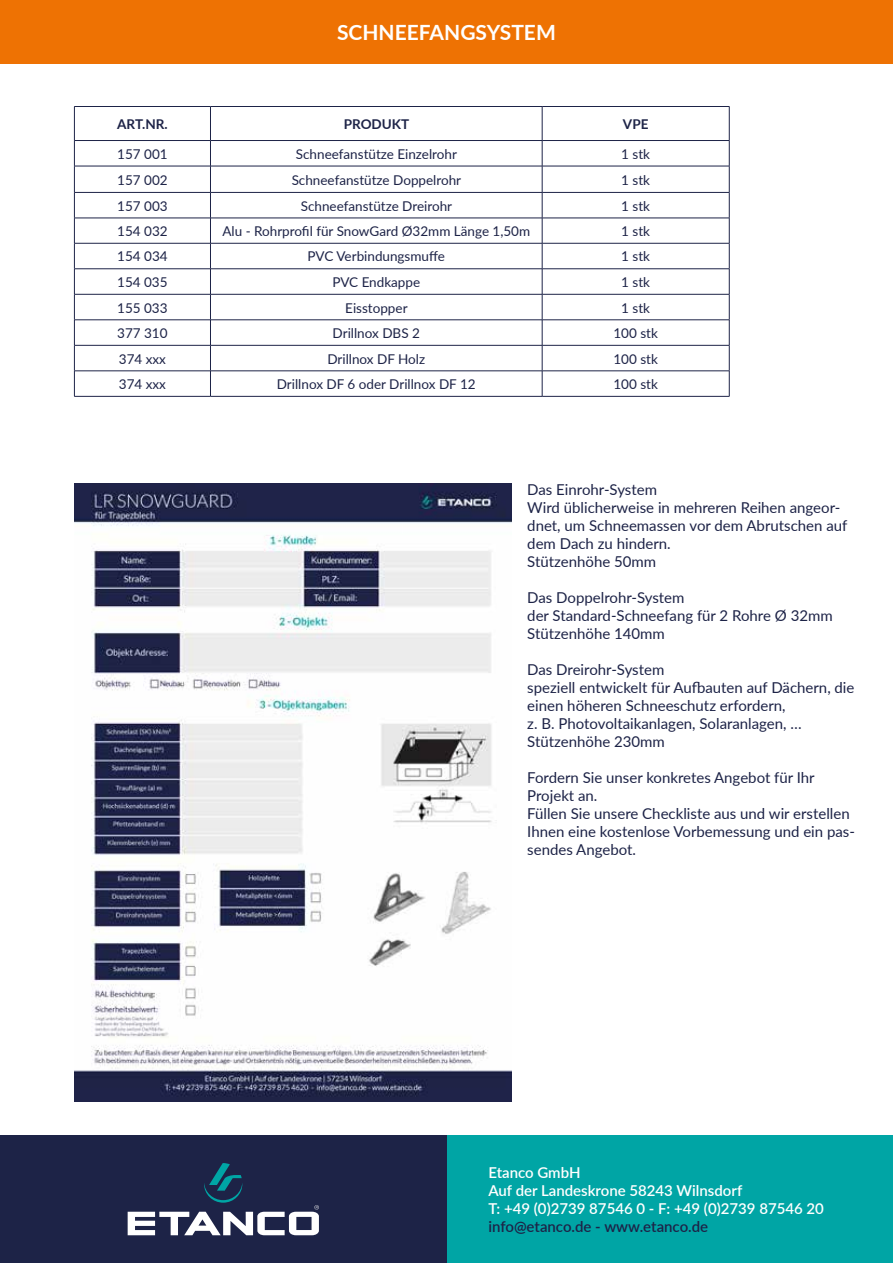
<style>
.page{position:relative;width:893px;height:1263px;background:#fff}
.page>*{position:absolute;margin:0;border:0;box-sizing:border-box;transform-origin:0 0}
.t1{font:700 21px "Lato";color:#fff}
.t2{font:15px/18px "Lato";color:#1d2347}
.t3{font:600 15px/18px "Lato";color:#fff}
.t4{font:600 15px "Lato";color:#1d2347}
.t5{font:13.5px "Lato";color:#1d2347}
.t6{font:700 13.5px "Lato";color:#1d2347}
</style>
<div class="page">
<div style="left:446px;top:1135px;width:447px;height:128px;background:#00a5a5"></div>
<div style="left:0;top:1135px;width:446px;height:128px;background:#1d2347"></div>
<div style="left:0;top:0;width:893px;height:64px;background:#ee7203"></div>
<svg style="left:128px;top:1163px;width:191px;height:72px"></svg>
<svg style="left:75px;top:107px;width:654px;height:289px"></svg>
<hr style="left:74px;top:106px;width:136px;height:1px;background:#1d2347">
<hr style="left:74px;top:107px;width:1px;height:33px;background:#1d2347">
<hr style="left:210px;top:106px;width:332px;height:1px;background:#1d2347">
<hr style="left:210px;top:107px;width:1px;height:33px;background:#1d2347">
<hr style="left:542px;top:106px;width:187px;height:1px;background:#1d2347">
<hr style="left:542px;top:107px;width:1px;height:33px;background:#1d2347">
<hr style="left:729px;top:107px;width:1px;height:33px;background:#1d2347">
<hr style="left:74px;top:140px;width:136px;height:1px;background:#1d2347">
<hr style="left:210px;top:140px;width:332px;height:1px;background:#1d2347">
<hr style="left:542px;top:140px;width:187px;height:1px;background:#1d2347">
<hr style="left:74px;top:166px;width:136px;height:1px;background:#1d2347">
<hr style="left:210px;top:166px;width:332px;height:1px;background:#1d2347">
<hr style="left:542px;top:166px;width:187px;height:1px;background:#1d2347">
<hr style="left:74px;top:192px;width:136px;height:1px;background:#1d2347">
<hr style="left:210px;top:192px;width:332px;height:1px;background:#1d2347">
<hr style="left:542px;top:192px;width:187px;height:1px;background:#1d2347">
<hr style="left:74px;top:218px;width:136px;height:1px;background:#1d2347">
<hr style="left:210px;top:218px;width:332px;height:1px;background:#1d2347">
<hr style="left:542px;top:218px;width:187px;height:1px;background:#1d2347">
<hr style="left:74px;top:243px;width:136px;height:1px;background:#1d2347">
<hr style="left:210px;top:243px;width:332px;height:1px;background:#1d2347">
<hr style="left:542px;top:243px;width:187px;height:1px;background:#1d2347">
<hr style="left:74px;top:268px;width:136px;height:1px;background:#1d2347">
<hr style="left:210px;top:268px;width:332px;height:1px;background:#1d2347">
<hr style="left:542px;top:268px;width:187px;height:1px;background:#1d2347">
<hr style="left:74px;top:294px;width:136px;height:1px;background:#1d2347">
<hr style="left:210px;top:294px;width:332px;height:1px;background:#1d2347">
<hr style="left:542px;top:294px;width:187px;height:1px;background:#1d2347">
<hr style="left:74px;top:320px;width:136px;height:1px;background:#1d2347">
<hr style="left:210px;top:320px;width:332px;height:1px;background:#1d2347">
<hr style="left:542px;top:320px;width:187px;height:1px;background:#1d2347">
<hr style="left:74px;top:345px;width:136px;height:1px;background:#1d2347">
<hr style="left:210px;top:345px;width:332px;height:1px;background:#1d2347">
<hr style="left:542px;top:345px;width:187px;height:1px;background:#1d2347">
<hr style="left:74px;top:371px;width:136px;height:1px;background:#1d2347">
<svg style="left:74px;top:141px;width:1px;height:255px"></svg>
<hr style="left:210px;top:371px;width:332px;height:1px;background:#1d2347">
<svg style="left:210px;top:141px;width:1px;height:255px"></svg>
<hr style="left:542px;top:371px;width:187px;height:1px;background:#1d2347">
<svg style="left:542px;top:141px;width:1px;height:255px"></svg>
<svg style="left:729px;top:141px;width:1px;height:255px"></svg>
<hr style="left:74px;top:396px;width:136px;height:1px;background:#1d2347">
<hr style="left:210px;top:396px;width:332px;height:1px;background:#1d2347">
<hr style="left:542px;top:396px;width:187px;height:1px;background:#1d2347">
<img style="left:74px;top:483px;width:438px;height:619px">
<h1 class="t1" style="left:337px;top:17px;width:220px">SCHNEEFANGSYSTEM</h1>
<p class="t6" style="left:117px;top:114px;width:52px">ART.NR.</p>
<p class="t6" style="left:344px;top:114px;width:67px">PRODUKT</p>
<p class="t6" style="left:623px;top:114px;width:27px">VPE</p>
<p class="t5" style="left:117px;top:144px;width:52px">157 001</p>
<p class="t5" style="left:296px;top:144px;width:163px">Schneefanstütze Einzelrohr</p>
<p class="t5" style="left:621px;top:144px;width:30px">1 stk</p>
<p class="t5" style="left:117px;top:170px;width:52px">157 002</p>
<p class="t5" style="left:292px;top:170px;width:171px">Schneefanstütze Doppelrohr</p>
<p class="t5" style="left:621px;top:170px;width:30px">1 stk</p>
<p class="t5" style="left:117px;top:196px;width:52px">157 003</p>
<p class="t5" style="left:301px;top:196px;width:153px">Schneefanstütze Dreirohr</p>
<p class="t5" style="left:621px;top:196px;width:30px">1 stk</p>
<p class="t5" style="left:117px;top:221px;width:52px">154 032</p>
<p class="t5" style="left:222px;top:221px;width:309px">Alu - Rohrprofil für SnowGard Ø32mm Länge 1,50m</p>
<p class="t5" style="left:621px;top:221px;width:30px">1 stk</p>
<p class="t5" style="left:117px;top:247px;width:52px">154 034</p>
<p class="t5" style="left:308px;top:247px;width:139px">PVC Verbindungsmuffe</p>
<p class="t5" style="left:621px;top:247px;width:30px">1 stk</p>
<p class="t5" style="left:117px;top:272px;width:52px">154 035</p>
<p class="t5" style="left:332px;top:272px;width:89px">PVC Endkappe</p>
<p class="t5" style="left:621px;top:272px;width:30px">1 stk</p>
<p class="t5" style="left:117px;top:298px;width:52px">155 033</p>
<p class="t5" style="left:345px;top:298px;width:64px">Eisstopper</p>
<p class="t5" style="left:621px;top:298px;width:30px">1 stk</p>
<p class="t5" style="left:117px;top:323px;width:52px">377 310</p>
<p class="t5" style="left:333px;top:323px;width:89px">Drillnox DBS 2</p>
<p class="t5" style="left:613px;top:323px;width:46px">100 stk</p>
<p class="t5" style="left:119px;top:349px;width:49px">374 xxx</p>
<p class="t5" style="left:327px;top:349px;width:99px">Drillnox DF Holz</p>
<p class="t5" style="left:613px;top:349px;width:46px">100 stk</p>
<p class="t5" style="left:119px;top:374px;width:49px">374 xxx</p>
<p class="t5" style="left:277px;top:374px;width:200px">Drillnox DF 6 oder Drillnox DF 12</p>
<p class="t5" style="left:613px;top:374px;width:46px">100 stk</p>
<p class="t2" style="left:527px;top:480px;width:322px">Das Einrohr-System<br>Wird üblicherweise in mehreren Reihen angeor&shy;dnet, um Schneemassen vor dem Abrutschen auf dem Dach zu hindern.<br>Stützenhöhe 50mm</p>
<p class="t2" style="left:527px;top:588px;width:307px">Das Doppelrohr-System<br>der Standard-Schneefang für 2 Rohre Ø 32mm<br>Stützenhöhe 140mm</p>
<p class="t2" style="left:527px;top:660px;width:329px">Das Dreirohr-System<br>speziell entwickelt für Aufbauten auf Dächern, die einen höheren Schneeschutz erfordern,<br>z. B. Photovoltaikanlagen, Solaranlagen, … Stützenhöhe 230mm</p>
<p class="t2" style="left:527px;top:768px;width:329px">Fordern Sie unser konkretes Angebot für Ihr Projekt an.<br>Füllen Sie unsere Checkliste aus und wir erstellen Ihnen eine kostenlose Vorbemessung und ein pas&shy;sendes Angebot.</p>
<p class="t3" style="left:488px;top:1163px;width:337px">Etanco GmbH<br>Auf der Landeskrone 58243 Wilnsdorf<br>T: +49 (0)2739 87546 0 - F: +49 (0)2739 87546 20</p>
<p class="t4" style="left:488px;top:1216px;width:221px">info@etanco.de - www.etanco.de</p>
</div>
